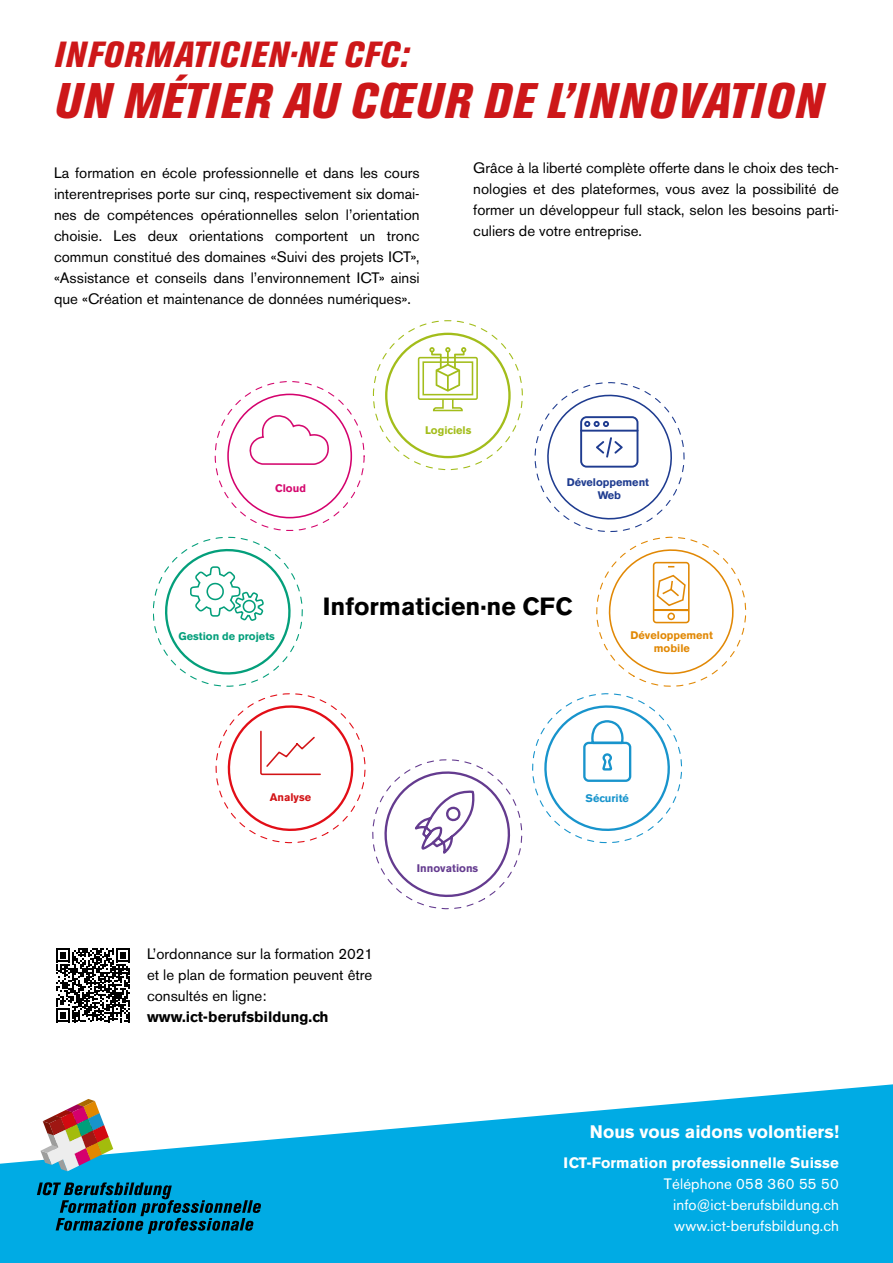
<style>
.page{position:relative;width:893px;height:1263px;background:#fff}
.page>*{position:absolute;margin:0;border:0;box-sizing:border-box;transform-origin:0 0}
.t1{font:italic 800 condensed 49.5px "Akzidenz Grotesk BE";letter-spacing:.04em;color:#cd1719}
.t2{font:italic 800 condensed 36px "Akzidenz Grotesk BE";letter-spacing:.04em;color:#cd1719}
.t3{font:700 24.75px "Akzidenz Grotesk BE";color:#000}
.t4{font:700 18px "Akzidenz Grotesk BE";color:#fff}
.t5{font:15px/21px "Akzidenz Grotesk BE";color:#000;text-align:justify}
.t6{font:15px/21px "Akzidenz Grotesk BE";letter-spacing:.01em;color:#fff;text-align:justify}
.t7{font:700 15px "Akzidenz Grotesk BE";letter-spacing:.01em;color:#fff}
.t8{font:700 15px "Akzidenz Grotesk BE";color:#000}
.t9{font:700 10.95px/13px "Akzidenz Grotesk BE";color:#e18805;text-align:center}
.t10{font:700 10.95px/13px "Akzidenz Grotesk BE";color:#1f3c90;text-align:center}
.t11{font:700 10.95px "Akzidenz Grotesk BE";color:#049f7b}
.t12{font:700 10.95px "Akzidenz Grotesk BE";color:#643b8f}
.t13{font:700 10.95px "Akzidenz Grotesk BE";color:#a3bd1b}
.t14{font:700 10.95px "Akzidenz Grotesk BE";color:#1894cc}
.t15{font:700 10.95px "Akzidenz Grotesk BE";color:#d21316}
.t16{font:700 10.95px "Akzidenz Grotesk BE";color:#d4086e}
</style>
<div class="page">
<svg style="left:0;top:1084px;width:893px;height:179px;fill:#00abe4"></svg>
<svg style="left:41px;top:1099px;width:72px;height:72px"></svg>
<svg style="left:37px;top:1182px;width:224px;height:52px"></svg>
<svg style="left:56px;top:948px;width:74px;height:74px"></svg>
<svg style="left:153px;top:347px;width:593px;height:562px"></svg>
<h2 class="t2" style="left:54px;top:34px;width:356px">INFORMATICIEN·NE CFC:</h2>
<h1 class="t1" style="left:54px;top:73px;width:770px">UN MÉTIER AU CŒUR DE L’INNOVATION</h1>
<p class="t5" style="left:54px;top:162px;width:367px">La formation en école professionnelle et dans les cours interentreprises porte sur cinq, respectivement six domai&shy;nes de compétences opérationnelles selon l’orientation choisie. Les deux orientations comportent un tronc commun constitué des domaines «Suivi des projets ICT», «Assistance et conseils dans l’environnement ICT» ainsi que «Création et maintenance de données numériques».</p>
<p class="t5" style="left:473px;top:157px;width:367px">Grâce à la liberté complète offerte dans le choix des tech&shy;nologies et des plateformes, vous avez la possibilité de former un développeur full stack, selon les besoins parti&shy;culiers de votre entreprise.</p>
<p class="t13" style="left:425px;top:424px;width:48px">Logiciels</p>
<p class="t16" style="left:275px;top:482px;width:32px">Cloud</p>
<p class="t10" style="left:567px;top:476px;width:84px">Développement<br>Web</p>
<h3 class="t3" style="left:323px;top:592px;width:251px">Informaticien·ne CFC</h3>
<p class="t11" style="left:179px;top:630px;width:98px">Gestion de projets</p>
<p class="t9" style="left:631px;top:629px;width:84px">Développement mobile</p>
<p class="t15" style="left:270px;top:790px;width:43px">Analyse</p>
<p class="t5" style="left:147px;top:943px;width:228px">L’ordonnance sur la formation 2021 et le plan de formation peuvent être consultés en ligne:</p>
<p class="t8" style="left:147px;top:1008px;width:183px">www.ict-berufsbildung.ch</p>
<p class="t12" style="left:417px;top:862px;width:63px">Innovations</p>
<p class="t14" style="left:585px;top:792px;width:45px">Sécurité</p>
<p class="t4" style="left:590px;top:1122px;width:251px">Nous vous aidons volontiers!</p>
<p class="t7" style="left:564px;top:1154px;width:277px">ICT-Formation professionnelle Suisse</p>
<p class="t6" style="left:673px;top:1173px;width:167px;text-indent:-9px">Téléphone 058 360 55 50 info@ict-berufsbildung.ch www.ict-berufsbildung.ch</p>
</div>
